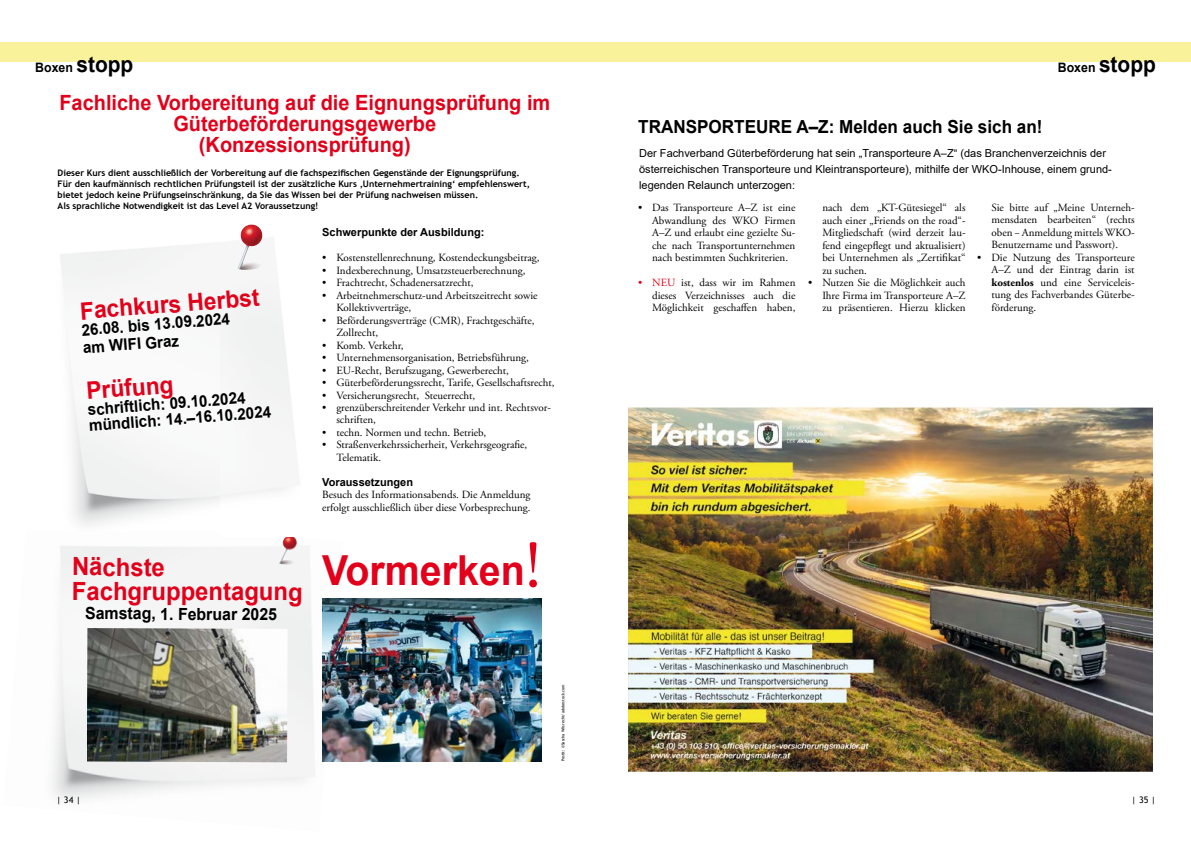
<style>
.page{position:relative;width:1191px;height:842px;background:#fff}
.page>*{position:absolute;margin:0;border:0;box-sizing:border-box;transform-origin:0 0}
.t1{font:700 41.4px "Arial";color:#e2001a;scale:.95 1}
.t2{font:700 25.1px/24.5px "Arial";letter-spacing:-.005em;color:#e2001a;scale:.95 1}
.t3{font:700 24px "Arial";color:#e2001a;scale:.95 1}
.t4{font:700 21px/21px "Arial";color:#e2001a;text-align:center;scale:.95 1}
.t5{font:700 18px "Arial";color:#000;scale:.95 1}
.t6{font:700 16.8px "Arial";letter-spacing:-.005em;color:#000;scale:.95 1}
.t7{font:700 16px/17.8px "Arial";color:#000;scale:.95 1}
.t8{font:700 13px "Arial";color:#000;scale:.95 1}
.t9{font:11px/12.5px "Adobe Garamond Pro";color:#000;text-align:justify}
.t10{font:11px/16px "Arial";color:#000}
.t11{font:700 11px "Arial";color:#000}
.t12{font:700 9px/11px "Trebuchet MS";color:#000}
.t13{font:9px "Trebuchet MS";color:#000}
.t14{font:4px "Trebuchet MS";color:#000}
.s1{font-size:22px}
.s2{font-family:"Adobe Garamond Pro";font-weight:400;font-size:68.5px}
.s3{font-weight:700}
.s4{color:#e2001a}
</style>
<div class="page">
<div style="left:0;top:43px;width:1191px;height:19px;background:#faf19b"></div>
<img style="left:52px;top:537px;width:291px;height:263px">
<svg style="left:283px;top:537px;width:5px;height:12px"></svg>
<img style="left:87px;top:628px;width:201px;height:134px">
<img style="left:322px;top:598px;width:219px;height:163px">
<img style="left:220px;top:224px;width:80px;height:279px">
<img style="left:237px;top:224px;width:14px;height:45px">
<img style="left:628px;top:407px;width:524px;height:364px">
<p class="t8" style="left:35px;top:58px;width:105px">Boxen <span class="s1">stopp</span></p>
<p class="t8" style="left:1057px;top:58px;width:105px">Boxen <span class="s1">stopp</span></p>
<h3 class="t4" style="left:59px;top:92px;width:518px">Fachliche Vorbereitung auf die Eignungsprüfung im<br>Güterbeförderungsgewerbe<br>(Konzessionsprüfung)</h3>
<p class="t12" style="left:58px;top:167px;width:474px">Dieser Kurs dient ausschließlich der Vorbereitung auf die fachspezifischen Gegenstände der Eignungsprüfung.<br>Für den kaufmännisch rechtlichen Prüfungsteil ist der zusätzliche Kurs ‚Unternehmertraining‘ empfehlenswert, bietet jedoch keine Prüfungseinschränkung, da Sie das Wissen bei der Prüfung nachweisen müssen.<br>Als sprachliche Notwendigkeit ist das Level A2 Voraussetzung!</p>
<p class="t11" style="left:322px;top:224px;width:164px">Schwerpunkte der Ausbildung:</p>
<p class="t9" style="left:322px;top:252px;width:219px">• Kostenstellenrechnung, Kostendeckungsbeitrag,</p>
<p class="t9" style="left:322px;top:264px;width:205px">• Indexberechnung, Umsatzsteuerberechnung,</p>
<p class="t9" style="left:322px;top:277px;width:153px">• Frachtrecht, Schadenersatzrecht,</p>
<p class="t9" style="left:336px;top:289px;width:203px;text-indent:-14px">• Arbeitnehmerschutz-und Arbeitszeitrecht sowie<br>Kollektivverträge,</p>
<p class="t9" style="left:336px;top:314px;width:200px;text-indent:-14px">• Beförderungsverträge (CMR), Frachtgeschäfte,<br>Zollrecht,</p>
<p class="t9" style="left:322px;top:339px;width:83px">• Komb. Verkehr,</p>
<p class="t9" style="left:322px;top:352px;width:208px">• Unternehmensorganisation, Betriebsführung,</p>
<p class="t9" style="left:322px;top:364px;width:188px">• EU-Recht, Berufszugang, Gewerberecht,</p>
<p class="t9" style="left:322px;top:377px;width:234px">• Güterbeförderungssrecht, Tarife, Gesellschaftsrecht,</p>
<p class="t9" style="left:322px;top:389px;width:155px">• Versicherungsrecht, Steuerrecht,</p>
<p class="t9" style="left:336px;top:402px;width:216px;text-indent:-14px">• grenzüberschreitender Verkehr und int. Rechtsvor&shy;schriften,</p>
<p class="t9" style="left:322px;top:427px;width:166px">• techn. Normen und techn. Betrieb,</p>
<p class="t9" style="left:336px;top:439px;width:192px;text-indent:-14px">• Straßenverkehrssicherheit, Verkehrsgeografie,<br>Telematik.</p>
<p class="t11" style="left:322px;top:474px;width:92px">Voraussetzungen</p>
<p class="t9" style="left:322px;top:489px;width:210px">Besuch des Informationsabends. Die Anmeldung erfolgt ausschließlich über diese Vorbesprechung.</p>
<h3 class="t3" style="left:79px;top:295px;width:191px;rotate:-5deg">Fachkurs Herbst</h3>
<h3 class="t7" style="left:81px;top:322px;width:158px;rotate:-5deg">26.08. bis 13.09.2024 am WIFI Graz</h3>
<h3 class="t3" style="left:85px;top:374px;width:93px;rotate:-5deg">Prüfung</h3>
<h3 class="t7" style="left:87px;top:402px;width:194px;line-height:16.2px;rotate:-5deg">schriftlich: 09.10.2024 mündlich: 14.–16.10.2024</h3>
<h2 class="t2" style="left:72px;top:555px;width:245px">Nächste<br>Fachgruppentagung</h2>
<h3 class="t6" style="left:85px;top:602px;width:204px">Samstag, 1. Februar 2025</h3>
<h1 class="t1" style="left:322px;top:541px;width:231px">Vormerken<span class="s2">!</span></h1>
<p class="t13" style="left:57px;top:794px;width:26px">| 34 |</p>
<p class="t14" style="left:560px;top:761px;width:78px;rotate:-90deg">Postit: ©Sascha Wilsrecht/adobestock.com</p>
<h3 class="t5" style="left:638px;top:114px;width:427px">TRANSPORTEURE A–Z: Melden auch Sie sich an!</h3>
<p class="t10" style="left:639px;top:145px;width:474px">Der Fachverband Güterbeförderung hat sein „Transporteure A–Z“ (das Branchenverzeichnis der österreichischen Transporteure und Kleintransporteure), mithilfe der WKO-Inhouse, einem grund&shy;legenden Relaunch unterzogen:</p>
<p class="t9" style="left:822px;top:202px;width:145px">nach dem „KT-Gütesiegel“ als auch einer „Friends on the road“- Mitgliedschaft (wird derzeit lau&shy;fend eingepflegt und aktualisiert) bei Unternehmen als „Zertifikat“ zu suchen.</p>
<p class="t9" style="left:822px;top:277px;width:145px;text-indent:-14px">• Nutzen Sie die Möglichkeit auch Ihre Firma im Transporteure A–Z zu präsentieren. Hierzu klicken</p>
<p class="t9" style="left:991px;top:202px;width:145px">Sie bitte auf „Meine Unterneh&shy;mensdaten bearbeiten“ (rechts oben − Anmeldung mittels WKO-Benutzername und Passwort).</p>
<p class="t9" style="left:991px;top:252px;width:145px;text-indent:-14px">• Die Nutzung des Transporteure A–Z und der Eintrag darin ist <span class="s3">kostenlos</span> und eine Serviceleis&shy;tung des Fachverbandes Güterbe&shy;förderung.</p>
<p class="t9" style="left:652px;top:202px;width:145px;text-indent:-14px">• Das Transporteure A–Z ist eine Abwandlung des WKO Firmen A–Z und erlaubt eine gezielte Su&shy;che nach Transportunternehmen nach bestimmten Suchkriterien.</p>
<p class="t9" style="left:652px;top:277px;width:145px;text-indent:-14px"><span class="s4">• NEU</span> ist, dass wir im Rahmen dieses Verzeichnisses auch die Möglichkeit geschaffen haben,</p>
<p class="t13" style="left:1131px;top:794px;width:26px">| 35 |</p>
</div>
